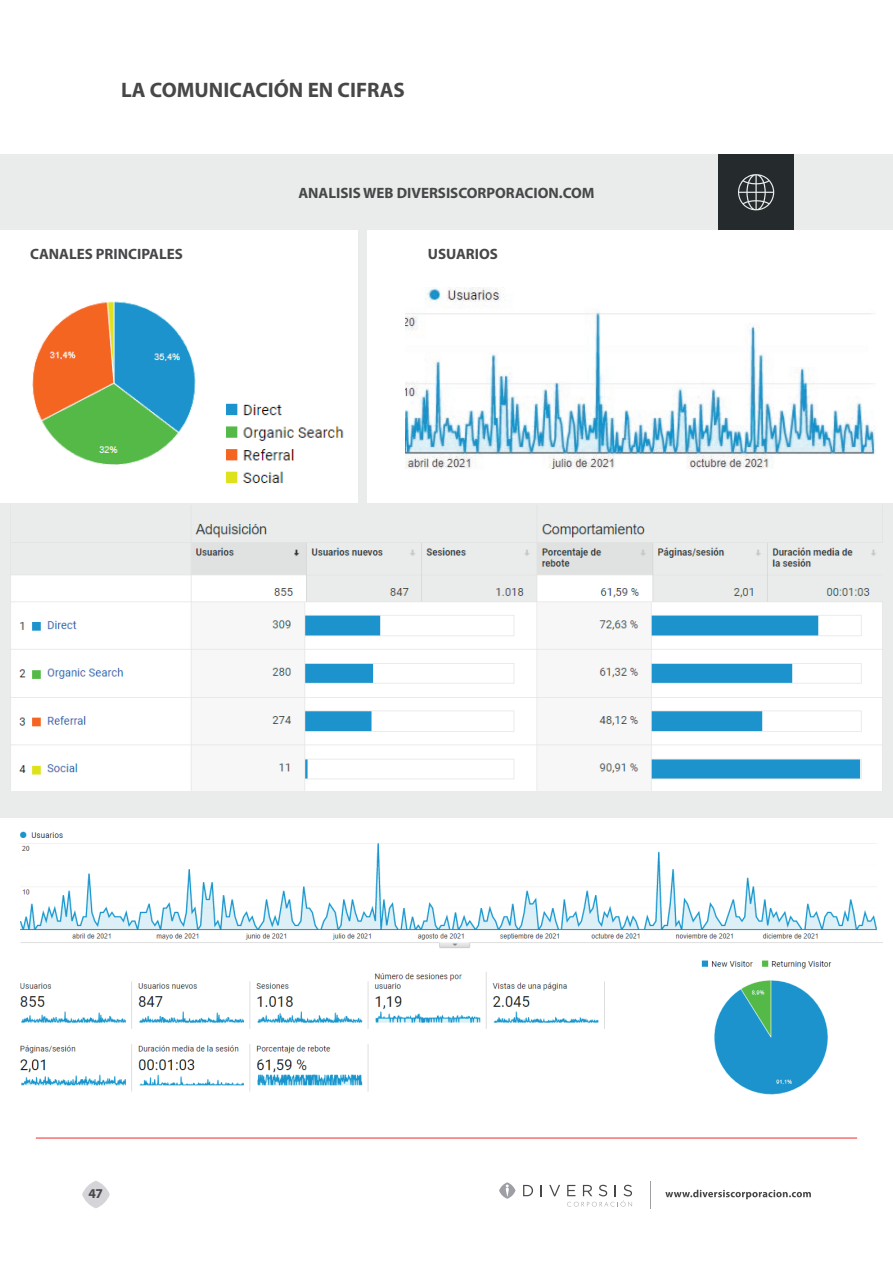
<style>
.page{position:relative;width:893px;height:1263px;background:#fff}
.page>*{position:absolute;margin:0;border:0;box-sizing:border-box;transform-origin:0 0}
.t1{font:700 21px "Myriad Pro";color:#47474a}
.t2{font:700 15px "Myriad Pro";color:#47474a}
.t3{font:700 13.5px "Myriad Pro";color:#47474a}
</style>
<div class="page">
<div style="left:0;top:154px;width:893px;height:76px;background:#e9ecea"></div>
<div style="left:0;top:504px;width:893px;height:287px;background:#e9ecea"></div>
<img style="left:11px;top:524px;width:871px;height:267px">
<img style="left:32px;top:301px;width:164px;height:164px">
<img style="left:20px;top:831px;width:862px;height:264px">
<img style="left:406px;top:287px;width:470px;height:182px">
<div style="left:358px;top:230px;width:9px;height:276px;background:#e9ecea"></div>
<div style="left:0;top:791px;width:893px;height:26px;background:#e9ecea"></div>
<img style="left:226px;top:403px;width:118px;height:81px">
<svg style="left:523px;top:1185px;width:10px;height:11px"></svg>
<svg style="left:549px;top:1185px;width:11px;height:11px"></svg>
<svg style="left:499px;top:1182px;width:16px;height:17px"></svg>
<svg style="left:567px;top:1185px;width:65px;height:22px"></svg>
<svg style="left:665px;top:1190px;width:146px;height:9px"></svg>
<svg style="left:650px;top:1181px;width:1px;height:27px"></svg>
<svg style="left:82px;top:1181px;width:28px;height:27px"></svg>
<hr style="left:36px;top:1138px;width:821px;height:1px;background:#ee2d2d">
<div style="left:718px;top:154px;width:76px;height:76px;background:#252a2d"></div>
<svg style="left:738px;top:174px;width:36px;height:37px"></svg>
<h1 class="t1" style="left:121px;top:76px;width:285px">LA COMUNICACIÓN EN CIFRAS</h1>
<p class="t2" style="left:298px;top:183px;width:298px">ANALISIS WEB DIVERSISCORPORACION.COM</p>
<p class="t2" style="left:30px;top:245px;width:154px">CANALES PRINCIPALES</p>
<p class="t2" style="left:428px;top:245px;width:71px">USUARIOS</p>
<p class="t3" style="left:88px;top:1185px;width:16px">47</p>
</div>
